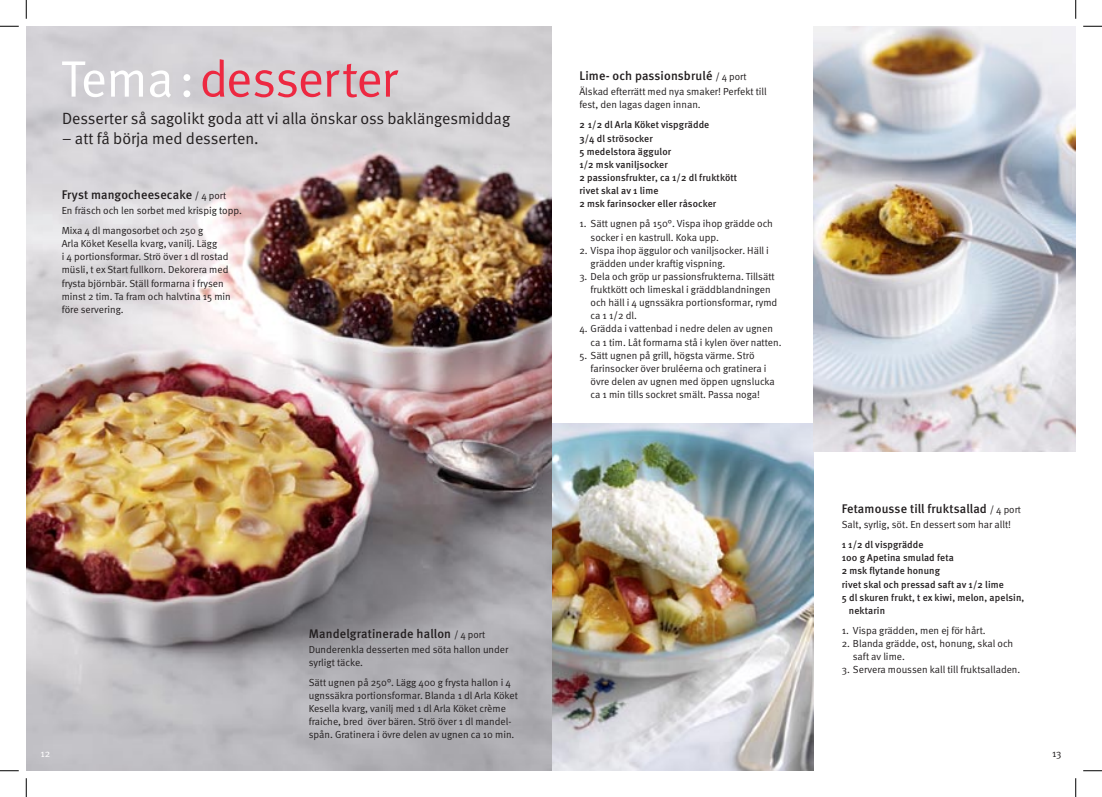
<style>
.page{position:relative;width:1102px;height:797px;background:#fff}
.page>*{position:absolute;margin:0;border:0;box-sizing:border-box;transform-origin:0 0}
.t1{font:51.25px "Meta Normal";letter-spacing:-.025em;color:#ed2841}
.t2{font:16.25px "Meta Normal";color:#231f20}
.t3{font:500 12.5px "Meta";letter-spacing:.015em;color:#231f20}
.t4{font:10.25px/13.1px "Meta Normal";color:#231f20}
.t5{font:10.25px "Meta Normal";color:#fff}
.t6{font:500 9.88px/13.1px "Meta";letter-spacing:.015em;color:#231f20}
.s1{color:#fff}
.s2{font-family:"Meta Normal";font-weight:400;font-size:10px}
</style>
<div class="page">
<img style="left:551px;top:423px;width:262px;height:347px">
<img style="left:26px;top:26px;width:525px;height:744px">
<img style="left:813px;top:26px;width:262px;height:425px">
<svg style="left:0;top:25px;width:19px;height:2px"></svg>
<svg style="left:1083px;top:25px;width:18px;height:2px"></svg>
<svg style="left:0;top:770px;width:19px;height:1px"></svg>
<svg style="left:1083px;top:770px;width:18px;height:1px"></svg>
<svg style="left:25px;top:0;width:2px;height:19px"></svg>
<svg style="left:25px;top:778px;width:2px;height:19px"></svg>
<svg style="left:1075px;top:0;width:1px;height:19px"></svg>
<svg style="left:1075px;top:778px;width:1px;height:19px"></svg>
<h1 class="t1" style="left:61px;top:49px;width:338px"><span class="s1">Tema:</span>desserter</h1>
<h2 class="t2" style="left:62px;top:109px;width:449px">Desserter så sagolikt goda att vi alla önskar oss baklängesmiddag</h2>
<h2 class="t2" style="left:62px;top:129px;width:198px">– att få börja med desserten.</h2>
<p class="t3" style="left:62px;top:187px;width:166px">Fryst mangocheesecake <span class="s2">/ 4 port</span></p>
<p class="t4" style="left:62px;top:200px;width:182px;line-height:20.2px">En fräsch och len sorbet med krispig topp.<br>Mixa 4 dl mangosorbet och 250 g</p>
<p class="t4" style="left:62px;top:237px;width:171px">Arla Köket Kesella kvarg, vanilj. Lägg<br>i 4 portionsformar. Strö över 1 dl rostad müsli, t ex Start fullkorn. Dekorera med frysta björnbär. Ställ formarna i frysen minst 2 tim. Ta fram och halvtina 15 min före servering.</p>
<p class="t5" style="left:40px;top:747px;width:11px">12</p>
<p class="t3" style="left:309px;top:626px;width:178px">Mandelgratinerade hallon <span class="s2">/ 4 port</span></p>
<p class="t4" style="left:309px;top:642px;width:201px">Dunderenkla desserten med söta hallon under syrligt täcke.</p>
<p class="t4" style="left:309px;top:675px;width:211px">Sätt ugnen på 250°. Lägg 400 g frysta hallon i 4 ugnssäkra portionsformar. Blanda 1 dl Arla Köket Kesella kvarg, vanilj med 1 dl Arla Köket crème fraiche, bred över bären. Strö över 1 dl mandel&shy;spån. Gratinera i övre delen av ugnen ca 10 min.</p>
<p class="t3" style="left:579px;top:68px;width:169px">Lime- och passionsbrulé <span class="s2">/ 4 port</span></p>
<p class="t4" style="left:579px;top:85px;width:189px">Älskad efterrätt med nya smaker! Perfekt till fest, den lagas dagen innan.</p>
<p class="t6" style="left:579px;top:119px;width:159px">2 1/2 dl Arla Köket vispgrädde<br>3/4 dl strösocker<br>5 medelstora äggulor<br>1/2 msk vaniljsocker<br>2 passionsfrukter, ca 1/2 dl fruktkött rivet skal av 1 lime<br>2 msk farinsocker eller råsocker</p>
<p class="t4" style="left:590px;top:217px;width:184px;text-indent:-11px">1. Sätt ugnen på 150°. Vispa ihop grädde och socker i en kastrull. Koka upp.</p>
<p class="t4" style="left:590px;top:243px;width:180px;text-indent:-11px">2. Vispa ihop äggulor och vaniljsocker. Häll i grädden under kraftig vispning.</p>
<p class="t4" style="left:590px;top:270px;width:188px;text-indent:-11px">3. Dela och gröp ur passionsfrukterna. Tillsätt fruktkött och limeskal i gräddblandningen och häll i 4 ugnssäkra portionsformar, rymd ca 1 1/2 dl.</p>
<p class="t4" style="left:590px;top:322px;width:192px;text-indent:-11px">4. Grädda i vattenbad i nedre delen av ugnen ca 1 tim. Låt formarna stå i kylen över natten.</p>
<p class="t4" style="left:590px;top:348px;width:186px;text-indent:-11px">5. Sätt ugnen på grill, högsta värme. Strö farinsocker över bruléerna och gratinera i övre delen av ugnen med öppen ugnslucka ca 1 min tills sockret smält. Passa noga!</p>
<p class="t3" style="left:841px;top:501px;width:181px">Fetamousse till fruktsallad <span class="s2">/ 4 port</span></p>
<p class="t4" style="left:841px;top:517px;width:171px">Salt, syrlig, söt. En dessert som har allt!</p>
<p class="t6" style="left:841px;top:538px;width:83px">1 1/2 dl vispgrädde</p>
<p class="t6" style="left:841px;top:551px;width:114px">100 g Apetina smulad feta</p>
<p class="t6" style="left:841px;top:564px;width:100px">2 msk flytande honung</p>
<p class="t6" style="left:841px;top:578px;width:164px">rivet skal och pressad saft av 1/2 lime</p>
<p class="t6" style="left:841px;top:591px;width:184px">5 dl skuren frukt, t ex kiwi, melon, apelsin,</p>
<p class="t6" style="left:848px;top:604px;width:38px">nektarin</p>
<p class="t4" style="left:841px;top:624px;width:145px">1. Vispa grädden, men ej för hårt.</p>
<p class="t4" style="left:852px;top:637px;width:162px;text-indent:-11px">2. Blanda grädde, ost, honung, skal och saft av lime.</p>
<p class="t4" style="left:841px;top:663px;width:180px">3. Servera moussen kall till fruktsalladen.</p>
<p class="t4" style="left:1051px;top:746px;width:11px">13</p>
</div>
